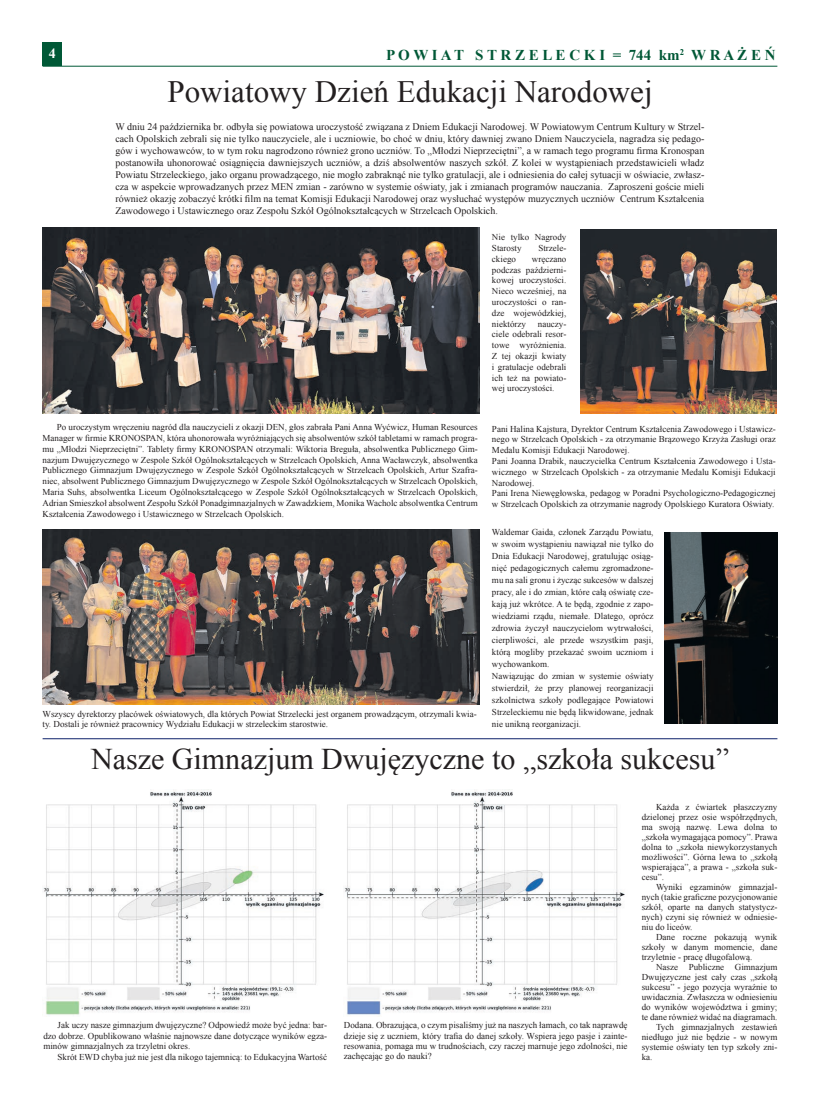
<style>
.page{position:relative;width:820px;height:1106px;background:#fff}
.page>*{position:absolute;margin:0;border:0;box-sizing:border-box;transform-origin:0 0}
.t1{font:31px "Times New Roman";color:#231f20}
.t2{font:30px "Times New Roman";color:#231f20}
.t3{font:700 15px "Times New Roman";color:#005836}
.t4{font:700 14px "Times New Roman";color:#fff}
.t5{font:10px/12px "Times New Roman";color:#231f20;text-align:justify}
.t6{font:9px/10.8px "Times New Roman";color:#231f20;text-align:justify}
</style>
<div class="page">
<div style="left:43px;top:43px;width:19px;height:23px;background:#005836"></div>
<hr style="left:43px;top:66px;width:734px;height:1px;background:#005836">
<img style="left:664px;top:532px;width:113px;height:191px">
<img style="left:580px;top:229px;width:196px;height:184px">
<img style="left:43px;top:228px;width:436px;height:185px">
<img style="left:43px;top:529px;width:436px;height:175px">
<hr style="left:43px;top:738px;width:734px;height:1px;background:#0d2169">
<img style="left:43px;top:789px;width:281px;height:226px">
<img style="left:344px;top:789px;width:281px;height:226px">
<h3 class="t4" style="left:49px;top:43px;width:8px">4</h3>
<h3 class="t3" style="left:386px;top:44px;width:391px">P O W I A T S T R Z E L E C K I = 744 km<sup>2</sup> W R A Ż E Ń</h3>
<h1 class="t1" style="left:167px;top:70px;width:486px">Powiatowy Dzień Edukacji Narodowej</h1>
<p class="t5" style="left:115px;top:120px;width:590px">W dniu 24 października br. odbyła się powiatowa uroczystość związana z Dniem Edukacji Narodowej. W Powiatowym Centrum Kultury w Strzel&shy;cach Opolskich zebrali się nie tylko nauczyciele, ale i uczniowie, bo choć w dniu, który dawniej zwano Dniem Nauczyciela, nagradza się pedago&shy;gów i wychowawców, to w tym roku nagrodzono również grono uczniów. To „Młodzi Nieprzeciętni”, a w ramach tego programu firma Kronospan postanowiła uhonorować osiągnięcia dawniejszych uczniów, a dziś absolwentów naszych szkół. Z kolei w wystąpieniach przedstawicieli władz Powiatu Strzeleckiego, jako organu prowadzącego, nie mogło zabraknąć nie tylko gratulacji, ale i odniesienia do całej sytuacji w oświacie, zwłasz&shy;cza w aspekcie wprowadzanych przez MEN zmian - zarówno w systemie oświaty, jak i zmianach programów nauczania. Zaproszeni goście mieli również okazję zobaczyć krótki film na temat Komisji Edukacji Narodowej oraz wysłuchać występów muzycznych uczniów Centrum Kształcenia Zawodowego i Ustawicznego oraz Zespołu Szkół Ogólnokształcących w Strzelcach Opolskich.</p>
<p class="t6" style="left:492px;top:231px;width:76px">Nie tylko Nagrody<br>Starosty</p>
<p class="t6" style="left:538px;top:242px;width:29px">Strzele-</p>
<p class="t6" style="left:43px;top:421px;width:436px;text-indent:14px">Po uroczystym wręczeniu nagród dla nauczycieli z okazji DEN, głos zabrała Pani Anna Wyćwicz, Human Resources Manager w firmie KRONOSPAN, która uhonorowała wyróżniających się absolwentów szkół tabletami w ramach progra&shy;mu „Młodzi Nieprzeciętni”. Tablety firmy KRONOSPAN otrzymali: Wiktoria Breguła, absolwentka Publicznego Gim&shy;nazjum Dwujęzycznego w Zespole Szkół Ogólnokształcących w Strzelcach Opolskich, Anna Wacławczyk, absolwentka Publicznego Gimnazjum Dwujęzycznego w Zespole Szkół Ogólnokształcących w Strzelcach Opolskich, Artur Szafra&shy;niec, absolwent Publicznego Gimnazjum Dwujęzycznego w Zespole Szkół Ogólnokształcących w Strzelcach Opolskich, Maria Suhs, absolwentka Liceum Ogólnokształcącego w Zespole Szkół Ogólnokształcących w Strzelcach Opolskich, Adrian Smieszkoł absolwent Zespołu Szkół Ponadgimnazjalnych w Zawadzkiem, Monika Wacholc absolwentka Centrum Kształcenia Zawodowego i Ustawicznego w Strzelcach Opolskich.</p>
<p class="t6" style="left:492px;top:253px;width:25px">ckiego</p>
<p class="t6" style="left:492px;top:253px;width:76px;text-indent:40px">wręczano podczas październi&shy;kowej uroczystości.<br>Nieco wcześniej, na uroczystości o ran&shy;dze wojewódzkiej, niektórzy</p>
<p class="t6" style="left:492px;top:318px;width:76px;text-indent:46px">nauczy&shy;ciele odebrali resor&shy;towe wyróżnienia.<br>Z tej okazji kwiaty i gratulacje odebrali ich też na powiato&shy;wej uroczystości.</p>
<p class="t6" style="left:492px;top:423px;width:285px;text-align:left">Pani Halina Kajstura, Dyrektor Centrum Kształcenia Zawodowego i Ustawicz&shy;nego w Strzelcach Opolskich - za otrzymanie Brązowego Krzyża Zasługi oraz Medalu Komisji Edukacji Narodowej.<br>Pani Joanna Drabik, nauczycielka Centrum Kształcenia Zawodowego i Usta&shy;wicznego w Strzelcach Opolskich - za otrzymanie Medalu Komisji Edukacji Narodowej.<br>Pani Irena Niewęgłowska, pedagog w Poradni Psychologiczno-Pedagogicznej w Strzelcach Opolskich za otrzymanie nagrody Opolskiego Kuratora Oświaty.</p>
<p class="t6" style="left:492px;top:526px;width:163px;line-height:12px;text-align:left">Waldemar Gaida, członek Zarządu Powiatu, w swoim wystąpieniu nawiązał nie tylko do Dnia Edukacji Narodowej, gratulując osiąg&shy;nięć pedagogicznych całemu zgromadzone&shy;mu na sali gronu i życząc sukcesów w dalszej pracy, ale i do zmian, które całą oświatę cze&shy;kają już wkrótce. A te będą, zgodnie z zapo&shy;wiedziami rządu, niemałe. Dlatego, oprócz zdrowia życzył nauczycielom wytrwałości, cierpliwości, ale przede wszystkim pasji, którą mogliby przekazać swoim uczniom i wychowankom.<br>Nawiązując do zmian w systemie oświaty stwierdził, że przy planowej reorganizacji szkolnictwa szkoły podlegające Powiatowi Strzeleckiemu nie będą likwidowane, jednak nie unikną reorganizacji.</p>
<p class="t6" style="left:43px;top:708px;width:435px">Wszyscy dyrektorzy placówek oświatowych, dla których Powiat Strzelecki jest organem prowadzącym, otrzymali kwia&shy;ty. Dostali je również pracownicy Wydziału Edukacji w strzeleckim starostwie.</p>
<h2 class="t2" style="left:91px;top:737px;width:639px">Nasze Gimnazjum Dwujęzyczne to „szkoła sukcesu”</h2>
<p class="t6" style="left:43px;top:1019px;width:285px;text-indent:14px">Jak uczy nasze gimnazjum dwujęzyczne? Odpowiedź może być jedna: bar&shy;dzo dobrze. Opublikowano właśnie najnowsze dane dotyczące wyników egza&shy;minów gimnazjalnych za trzyletni okres.</p>
<p class="t6" style="left:58px;top:1051px;width:271px">Skrót EWD chyba już nie jest dla nikogo tajemnicą: to Edukacyjna Wartość</p>
<p class="t6" style="left:344px;top:1019px;width:285px;line-height:10.5px">Dodana. Obrazująca, o czym pisaliśmy już na naszych łamach, co tak naprawdę dzieje się z uczniem, który trafia do danej szkoły. Wspiera jego pasje i zainte&shy;resowania, pomaga mu w trudnościach, czy raczej marnuje jego zdolności, nie zachęcając go do nauki?</p>
<p class="t6" style="left:641px;top:801px;width:137px;line-height:10px;text-indent:14px">Każda z ćwiartek płaszczyzny dzielonej przez osie współrzędnych, ma swoją nazwę. Lewa dolna to „szkoła wymagająca pomocy”. Prawa dolna to „szkoła niewykorzystanych możliwości”. Górna lewa to „szkołą wspierająca”, a prawa - „szkoła suk&shy;cesu”.</p>
<p class="t6" style="left:641px;top:881px;width:137px;line-height:10px;text-indent:14px">Wyniki egzaminów gimnazjal&shy;nych (takie graficzne pozycjonowanie szkół, oparte na danych statystycz&shy;nych) czyni się również w odniesie&shy;niu do liceów.</p>
<p class="t6" style="left:641px;top:931px;width:137px;line-height:10px;text-indent:14px">Dane roczne pokazują wynik szkoły w danym momencie, dane trzyletnie - pracę długofalową.</p>
<p class="t6" style="left:655px;top:960px;width:123px">Nasze Publiczne Gimnazjum</p>
<p class="t6" style="left:641px;top:970px;width:137px">Dwujęzyczne jest cały czas „szkołą</p>
<p class="t6" style="left:641px;top:980px;width:137px">sukcesu” - jego pozycja wyraźnie to</p>
<p class="t6" style="left:641px;top:990px;width:137px">uwidacznia. Zwłaszcza w odniesieniu</p>
<p class="t6" style="left:641px;top:1000px;width:137px">do wyników województwa i gminy;</p>
<p class="t6" style="left:641px;top:1010px;width:137px">te dane również widać na diagramach.</p>
<p class="t6" style="left:655px;top:1020px;width:123px">Tych gimnazjalnych zestawień</p>
<p class="t6" style="left:641px;top:1030px;width:137px">niedługo już nie będzie - w nowym</p>
<p class="t6" style="left:641px;top:1040px;width:137px">systemie oświaty ten typ szkoły zni-</p>
<p class="t6" style="left:641px;top:1050px;width:12px">ka.</p>
</div>
